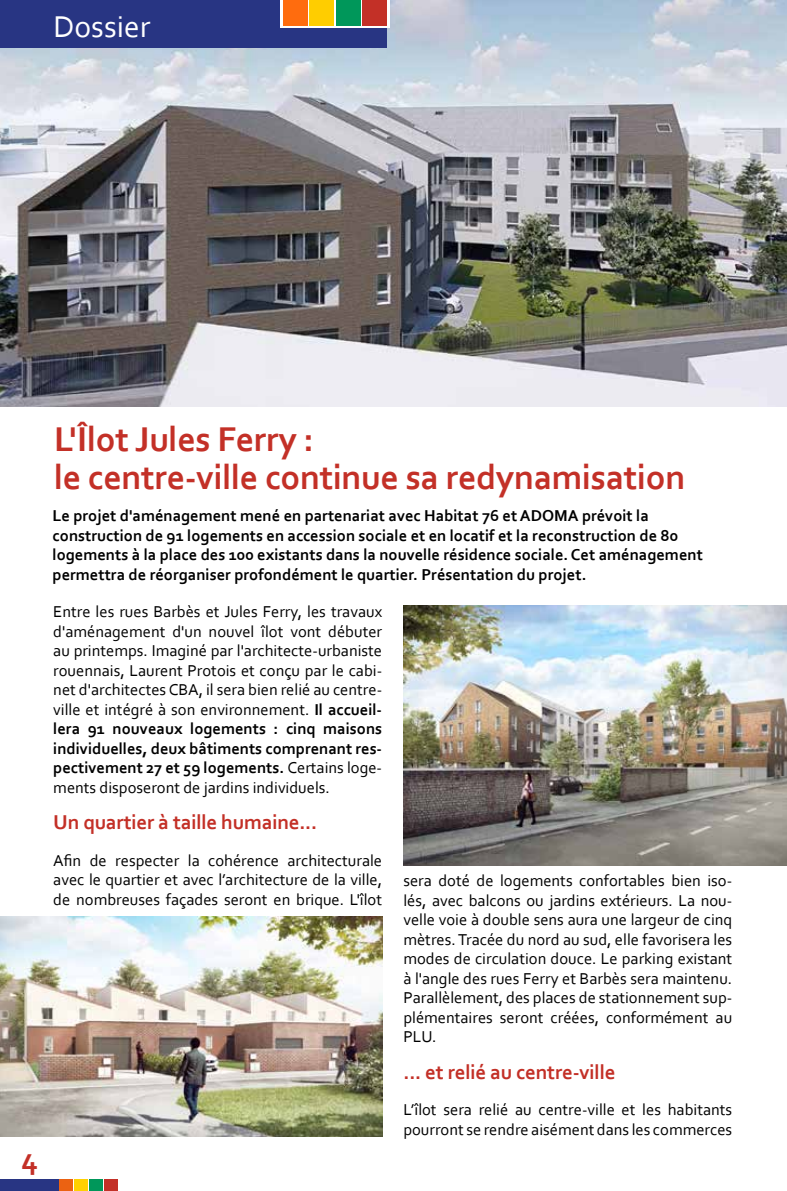
<style>
.page{position:relative;width:787px;height:1191px;background:#fff}
.page>*{position:absolute;margin:0;border:0;box-sizing:border-box;transform-origin:0 0}
.t1{font:700 36px/37.5px "Corbel";letter-spacing:-.01em;color:#c33027}
.t2{font:31.5px "Corbel";color:#fff}
.t3{font:700 31.5px "Corbel";color:#c33027}
.t4{font:700 21px "Corbel";letter-spacing:-.01em;color:#c33027}
.t5{font:16.5px/19.5px "Corbel";color:#000;text-align:justify}
.t6{font:700 16.5px/19.5px "Corbel";color:#000}
.s1{font-weight:700}
</style>
<div class="page">
<img style="left:0;top:0;width:787px;height:406px">
<div style="left:0;top:0;width:387px;height:47px;background:#283583"></div>
<div style="left:280px;top:0;width:109px;height:28px;background:#fff"></div>
<div style="left:283px;top:0;width:24px;height:26px;background:#ff6c0e"></div>
<div style="left:336px;top:0;width:25px;height:26px;background:#00975a"></div>
<div style="left:309px;top:0;width:25px;height:26px;background:#ffcd00"></div>
<div style="left:362px;top:0;width:25px;height:26px;background:#c33027"></div>
<div style="left:0;top:1179px;width:58px;height:12px;background:#283583"></div>
<div style="left:59px;top:1179px;width:14px;height:12px;background:#eb6212"></div>
<div style="left:89px;top:1179px;width:14px;height:12px;background:#00975a"></div>
<div style="left:74px;top:1179px;width:14px;height:12px;background:#ffd000"></div>
<div style="left:104px;top:1179px;width:14px;height:12px;background:#c33027"></div>
<img style="left:403px;top:605px;width:384px;height:260px">
<img style="left:0;top:916px;width:382px;height:221px">
<h2 class="t2" style="left:53px;top:7px;width:98px">Dossier</h2>
<h2 class="t3" style="left:21px;top:1138px;width:18px">4</h2>
<h1 class="t1" style="left:54px;top:419px;width:633px">L'Îlot Jules Ferry :<br>le centre-ville continue sa redynamisation</h1>
<p class="t6" style="left:53px;top:505px;width:651px">Le projet d'aménagement mené en partenariat avec Habitat 76 et ADOMA prévoit la construction de 91 logements en accession sociale et en locatif et la reconstruction de 80 logements à la place des 100 existants dans la nouvelle résidence sociale. Cet aménagement permettra de réorganiser profondément le quartier. Présentation du projet.</p>
<p class="t5" style="left:53px;top:601px;width:330px">Entre les rues Barbès et Jules Ferry, les travaux d'aménagement d'un nouvel îlot vont débuter au printemps. Imaginé par l'architecte-urbaniste rouennais, Laurent Protois et conçu par le cabi&shy;net d'architectes CBA, il sera bien relié au centre&shy;ville et intégré à son environnement. <span class="s1">Il accueil&shy;lera 91 nouveaux logements : cinq maisons individuelles, deux bâtiments comprenant res&shy;pectivement 27 et 59 logements.</span> Certains loge&shy;ments disposeront de jardins individuels.</p>
<p class="t4" style="left:53px;top:809px;width:265px">Un quartier à taille humaine...</p>
<p class="t5" style="left:53px;top:850px;width:330px">Afin de respecter la cohérence architecturale avec le quartier et avec l’architecture de la ville, de nombreuses façades seront en brique. L'îlot</p>
<p class="t5" style="left:403px;top:870px;width:330px">sera doté de logements confortables bien iso&shy;lés, avec balcons ou jardins extérieurs. La nou&shy;velle voie à double sens aura une largeur de cinq mètres. Tracée du nord au sud, elle favorisera les modes de circulation douce. Le parking existant à l'angle des rues Ferry et Barbès sera maintenu.<br>Parallèlement, des places de stationnement sup&shy;plémentaires seront créées, conformément au PLU.</p>
<p class="t4" style="left:403px;top:1059px;width:214px">... et relié au centre-ville</p>
<p class="t5" style="left:403px;top:1099px;width:330px">L’îlot sera relié au centre-ville et les habitants pourront se rendre aisément dans les commerces</p>
</div>
